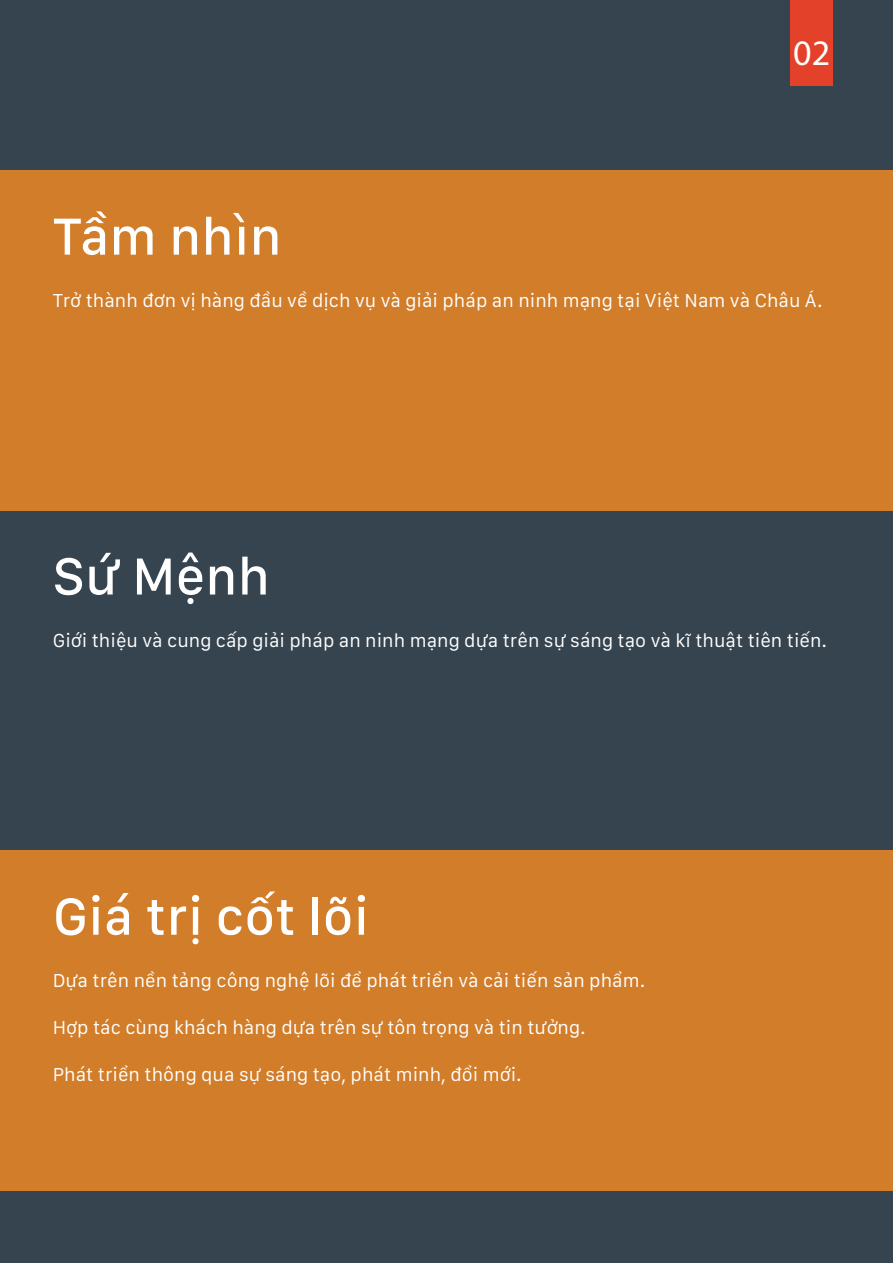
<style>
.page{position:relative;width:893px;height:1263px;background:#fff}
.page>*{position:absolute;margin:0;border:0;box-sizing:border-box;transform-origin:0 0}
.t1{font:500 54px "San Francisco Text";color:#fff}
.t2{font:36px "Myriad Pro";color:#fff}
.t3{font:19.5px "San Francisco Text";color:#fff}
</style>
<div class="page">
<div style="left:0;top:0;width:893px;height:170px;background:#36444f"></div>
<div style="left:0;top:1190px;width:893px;height:73px;background:#36444f"></div>
<div style="left:0;top:510px;width:893px;height:340px;background:#36444f"></div>
<div style="left:0;top:850px;width:893px;height:340px;background:#d17d2a"></div>
<div style="left:0;top:170px;width:893px;height:340px;background:#d17d2a"></div>
<div style="left:790px;top:0;width:43px;height:85px;background:#e4412b"></div>
<h1 class="t1" style="left:53px;top:202px;width:231px">Tầm nhìn</h1>
<h2 class="t2" style="left:793px;top:31px;width:38px">02</h2>
<p class="t3" style="left:53px;top:288px;width:771px">Trở thành đơn vị hàng đầu về dịch vụ và giải pháp an ninh mạng tại Việt Nam và Châu Á.</p>
<h1 class="t1" style="left:53px;top:542px;width:219px">Sứ Mệnh</h1>
<p class="t3" style="left:53px;top:628px;width:776px">Giới thiệu và cung cấp giải pháp an ninh mạng dựa trên sự sáng tạo và kĩ thuật tiên tiến.</p>
<h1 class="t1" style="left:53px;top:882px;width:318px">Giá trị cốt lõi</h1>
<p class="t3" style="left:53px;top:968px;width:594px">Dựa trên nền tảng công nghệ lõi để phát triển và cải tiến sản phẩm.</p>
<p class="t3" style="left:53px;top:1015px;width:535px">Hợp tác cùng khách hàng dựa trên sự tôn trọng và tin tưởng.</p>
<p class="t3" style="left:53px;top:1062px;width:471px">Phát triển thông qua sự sáng tạo, phát minh, đổi mới.</p>
</div>
